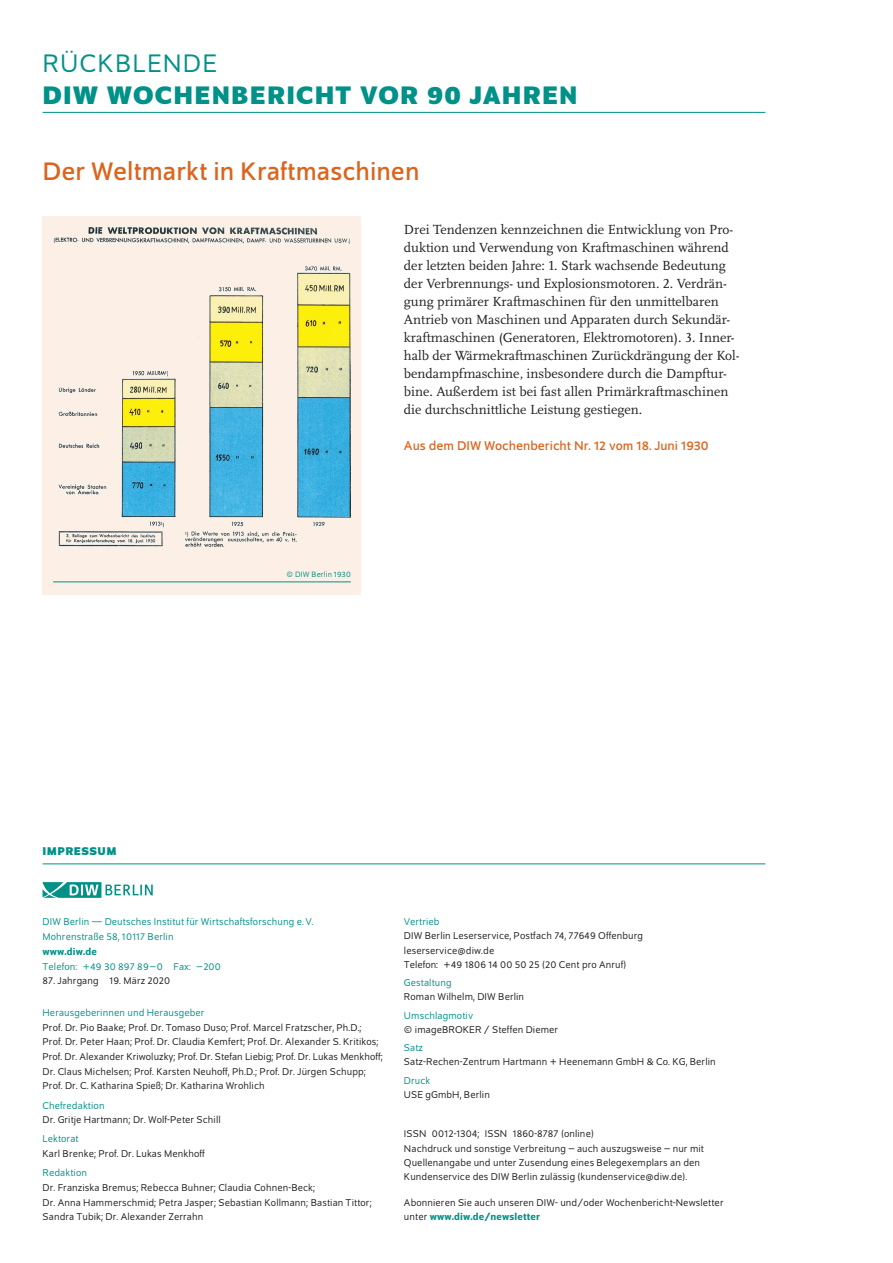
<style>
.page{position:relative;width:893px;height:1263px;background:#fff}
.page>*{position:absolute;margin:0;border:0;box-sizing:border-box;transform-origin:0 0}
.t1{font:27px "Schumpeter";color:#dc641c}
.t2{font:700 27px "Schumpeter";letter-spacing:.045em;color:#009188}
.t3{font:27px "Schumpeter Blond";letter-spacing:.045em;color:#009188}
.t4{font:13.8px/18px "Scala Pro";color:#231f20}
.t5{font:13.5px "Schumpeter";color:#dc641c}
.t6{font:700 12px "Schumpeter";letter-spacing:.04em;color:#009188}
.t7{font:10.5px/14.7px "Schumpeter Blond";letter-spacing:.01em;color:#231f20}
.t8{font:10.5px/14.7px "Schumpeter Blond";letter-spacing:.01em;color:#009188}
.t9{font:500 10.5px "Schumpeter";letter-spacing:.01em;color:#009188}
.t10{font:8.25px "Schumpeter Blond";letter-spacing:.01em;color:#009188}
.s1{font-family:"Schumpeter Blond";font-weight:400;color:#231f20}
</style>
<div class="page">
<hr style="left:43px;top:863px;width:722px;height:1px;background:#009188">
<svg style="left:43px;top:882px;width:110px;height:16px"></svg>
<hr style="left:43px;top:112px;width:722px;height:1px;background:#009188">
<div style="left:43px;top:216px;width:318px;height:378px;background:#fcf0e6"></div>
<img style="left:53px;top:227px;width:298px;height:320px">
<hr style="left:53px;top:581px;width:298px;height:1px;background:#009188">
<h1 class="t3" style="left:43px;top:50px;width:176px">RÜCKBLENDE</h1>
<h1 class="t2" style="left:43px;top:80px;width:537px">DIW WOCHENBERICHT VOR 90 JAHREN</h1>
<h1 class="t1" style="left:43px;top:158px;width:379px">Der Weltmarkt in Kraftmaschinen</h1>
<p class="t10" style="left:287px;top:571px;width:66px">© DIW Berlin 1930</p>
<p class="t4" style="left:404px;top:220px;width:337px">Drei Tendenzen kennzeichnen die Entwicklung von Pro&shy;duktion und Verwendung von Kraftmaschinen während der letzten beiden Jahre: 1. Stark wachsende Bedeutung der Verbrennungs- und Explosionsmotoren. 2. Verdrän&shy;gung primärer Kraftmaschinen für den unmittelbaren Antrieb von Maschinen und Apparaten durch Sekundär&shy;kraftmaschinen (Generatoren, Elektromotoren). 3. Inner&shy;halb der Wärmekraftmaschinen Zurückdrängung der Kol&shy;bendampfmaschine, insbesondere durch die Dampftur&shy;bine. Außerdem ist bei fast allen Primärkraftmaschinen die durchschnittliche Leistung gestiegen.</p>
<p class="t5" style="left:404px;top:439px;width:306px">Aus dem DIW Wochenbericht Nr. 12 vom 18. Juni 1930</p>
<p class="t6" style="left:43px;top:844px;width:76px">IMPRESSUM</p>
<p class="t8" style="left:43px;top:915px;width:273px">DIW Berlin — Deutsches Institut für Wirtschaftsforschung e.V.<br>Mohrenstraße 58, 10117 Berlin</p>
<p class="t9" style="left:43px;top:946px;width:56px">www.diw.de</p>
<p class="t8" style="left:43px;top:959px;width:180px">Telefon: +49 30 897 89–0 Fax: –200</p>
<p class="t7" style="left:43px;top:974px;width:129px">87. Jahrgang 19. März 2020</p>
<p class="t8" style="left:43px;top:1005px;width:163px">Herausgeberinnen und Herausgeber</p>
<p class="t7" style="left:43px;top:1020px;width:342px">Prof. Dr. Pio Baake; Prof. Dr. Tomaso Duso; Prof. Marcel Fratzscher, Ph.D.; Prof. Dr. Peter Haan; Prof. Dr. Claudia Kemfert; Prof. Dr. Alexander S. Kritikos; Prof. Dr. Alexander Kriwoluzky; Prof. Dr. Stefan Liebig; Prof. Dr. Lukas Menkhoff; Dr. Claus Michelsen; Prof. Karsten Neuhoff, Ph.D.; Prof. Dr. Jürgen Schupp; Prof. Dr. C. Katharina Spieß; Dr. Katharina Wrohlich</p>
<p class="t8" style="left:43px;top:1098px;width:64px">Chefredaktion</p>
<p class="t7" style="left:43px;top:1113px;width:180px">Dr. Gritje Hartmann; Dr. Wolf-Peter Schill</p>
<p class="t8" style="left:43px;top:1132px;width:38px">Lektorat</p>
<p class="t7" style="left:43px;top:1147px;width:164px">Karl Brenke; Prof. Dr. Lukas Menkhoff</p>
<p class="t8" style="left:43px;top:1166px;width:46px">Redaktion</p>
<p class="t7" style="left:43px;top:1180px;width:331px">Dr. Franziska Bremus; Rebecca Buhner; Claudia Cohnen-Beck;<br>Dr. Anna Hammerschmid; Petra Jasper; Sebastian Kollmann; Bastian Tittor;<br>Sandra Tubik; Dr. Alexander Zerrahn</p>
<p class="t8" style="left:404px;top:915px;width:37px">Vertrieb</p>
<p class="t7" style="left:404px;top:929px;width:241px;line-height:14.1px">DIW Berlin Leserservice, Postfach 74, 77649 Offenburg leserservice@diw.de<br>Telefon: +49 1806 14 00 50 25 (20 Cent pro Anruf)</p>
<p class="t8" style="left:404px;top:976px;width:49px">Gestaltung</p>
<p class="t7" style="left:404px;top:990px;width:122px">Roman Wilhelm, DIW Berlin</p>
<p class="t8" style="left:404px;top:1008px;width:71px">Umschlagmotiv</p>
<p class="t7" style="left:404px;top:1022px;width:156px">© imageBROKER / Steffen Diemer</p>
<p class="t8" style="left:404px;top:1041px;width:21px">Satz</p>
<p class="t7" style="left:404px;top:1055px;width:313px">Satz-Rechen-Zentrum Hartmann + Heenemann GmbH &amp; Co. KG, Berlin</p>
<p class="t8" style="left:404px;top:1073px;width:28px">Druck</p>
<p class="t7" style="left:404px;top:1087px;width:87px">USE gGmbH, Berlin</p>
<p class="t7" style="left:404px;top:1127px;width:302px;line-height:14.1px">ISSN 0012-1304; ISSN 1860-8787 (online)<br>Nachdruck und sonstige Verbreitung – auch auszugsweise – nur mit Quellenangabe und unter Zusendung eines Belegexemplars an den Kundenservice des DIW Berlin zulässig (kundenservice@diw.de).</p>
<p class="t7" style="left:404px;top:1196px;width:321px">Abonnieren Sie auch unseren DIW- und/oder Wochenbericht-Newsletter</p>
<p class="t9" style="left:404px;top:1211px;width:138px"><span class="s1">unter</span> www.diw.de/newsletter</p>
</div>
